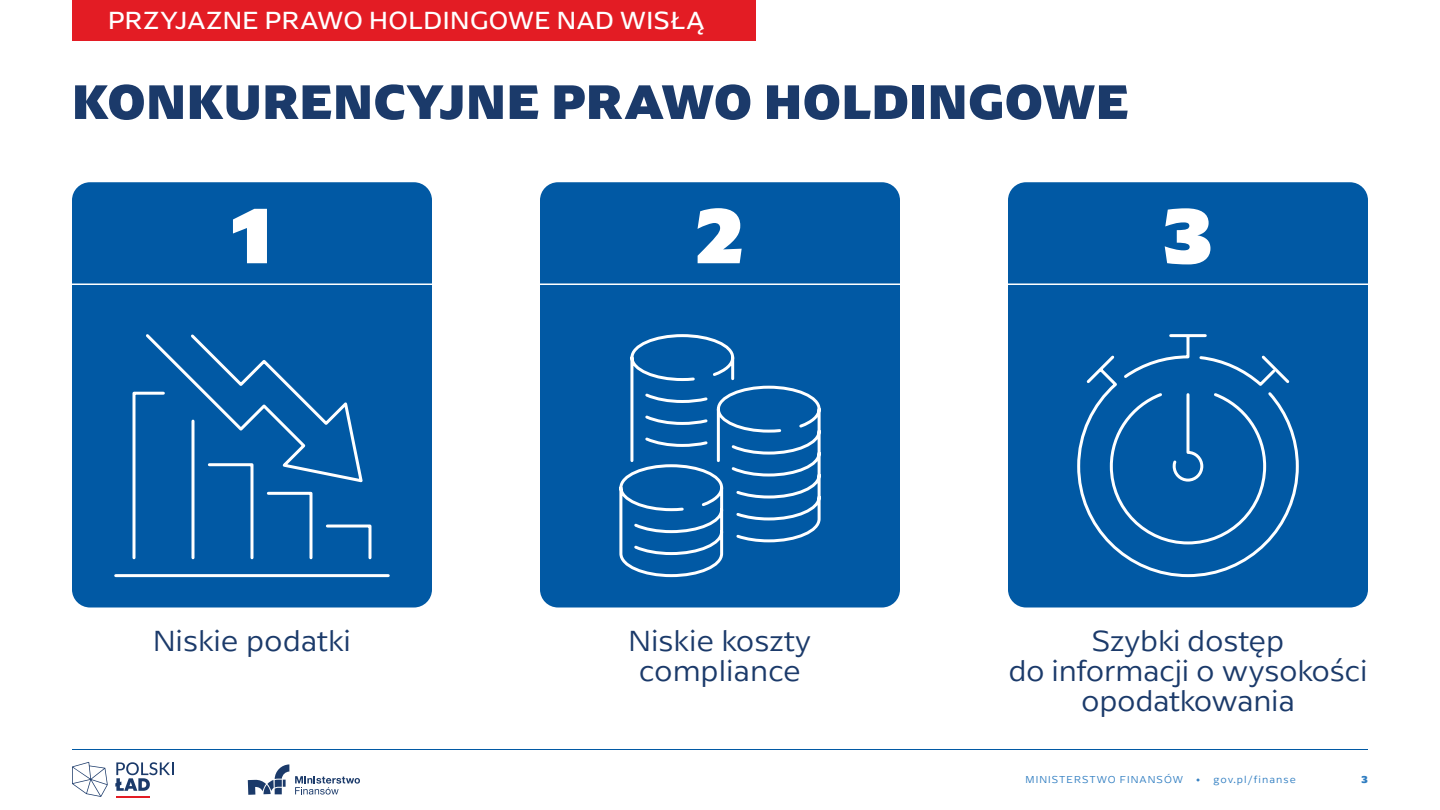
<style>
.page{position:relative;width:1440px;height:810px;background:#fff}
.page>*{position:absolute;margin:0;border:0;box-sizing:border-box;transform-origin:0 0}
.t1{font:900 81px "Arpona Sans";color:#fff}
.t2{font:800 50.62px "Arpona Sans";letter-spacing:.01em;color:#1b3a6a}
.t3{font:300 30.38px/30.4px "Arpona Sans";letter-spacing:-.01em;color:#1b3a6a;text-align:center}
.t4{font:25.88px "Arpona Sans";letter-spacing:.02em;color:#fff}
.t5{font:300 10.5px "Arpona Sans";letter-spacing:.1em;color:#2f7dc1}
.t6{font:800 10.5px "Arpona Sans";color:#2f7dc1}
</style>
<div class="page">
<div style="left:72px;top:0;width:684px;height:40px;background:#e31c24"></div>
<hr style="left:72px;top:749px;width:1296px;height:1px;background:#0159a4">
<svg style="left:295px;top:776px;width:65px;height:19px"></svg>
<svg style="left:248px;top:764px;width:41px;height:31px"></svg>
<hr style="left:116px;top:796px;width:34px;height:1px;background:#e31c24">
<svg style="left:115px;top:762px;width:58px;height:29px"></svg>
<svg style="left:72px;top:762px;width:36px;height:35px"></svg>
<div style="left:72px;top:182px;width:360px;height:426px;background:#0159a4;border-radius:18px"></div>
<div style="left:540px;top:182px;width:360px;height:426px;background:#0159a4;border-radius:18px"></div>
<div style="left:1008px;top:182px;width:360px;height:426px;background:#0159a4;border-radius:18px"></div>
<hr style="left:72px;top:284px;width:360px;height:1px;background:#fff">
<hr style="left:540px;top:284px;width:360px;height:1px;background:#fff">
<hr style="left:1008px;top:284px;width:360px;height:1px;background:#fff">
<svg style="left:114px;top:334px;width:276px;height:244px"></svg>
<svg style="left:619px;top:334px;width:202px;height:244px"></svg>
<svg style="left:1077px;top:334px;width:222px;height:244px"></svg>
<p class="t4" style="left:108px;top:3px;width:598px">PRZYJAZNE PRAWO HOLDINGOWE NAD WISŁĄ</p>
<h2 class="t2" style="left:72px;top:70px;width:1058px">KONKURENCYJNE PRAWO HOLDINGOWE</h2>
<h1 class="t1" style="left:230px;top:184px;width:46px">1</h1>
<h1 class="t1" style="left:694px;top:184px;width:53px">2</h1>
<h1 class="t1" style="left:1163px;top:184px;width:51px">3</h1>
<p class="t3" style="left:153px;top:625px;width:199px">Niskie podatki</p>
<p class="t3" style="left:629px;top:625px;width:184px">Niskie koszty compliance</p>
<p class="t3" style="left:1008px;top:625px;width:361px">Szybki dostęp<br>do informacji o wysokości opodatkowania</p>
<p class="t5" style="left:1026px;top:773px;width:272px">MINISTERSTWO FINANSÓW • gov.pl/finanse</p>
<p class="t6" style="left:1362px;top:773px;width:8px">3</p>
</div>
